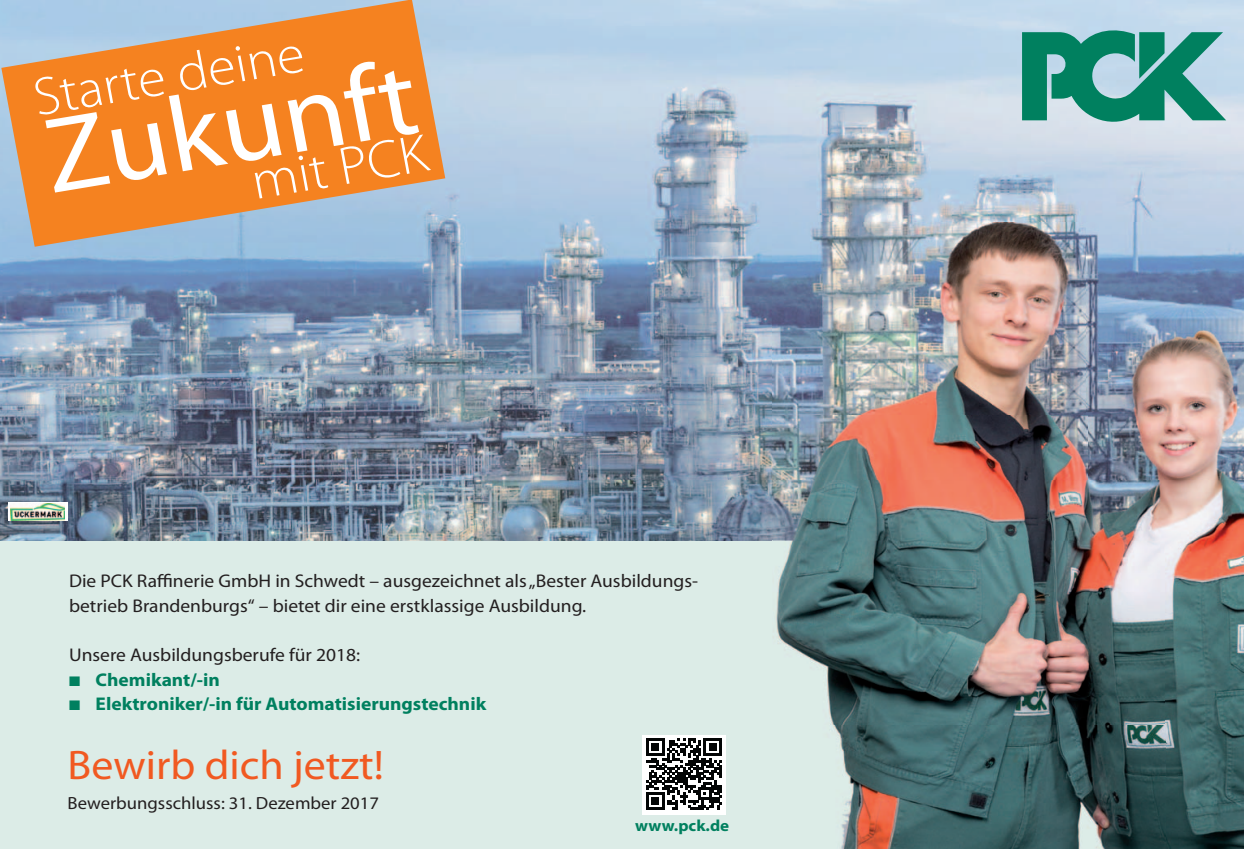
<style>
.page{position:relative;width:1244px;height:849px;background:#fff}
.page>*{position:absolute;margin:0;border:0;box-sizing:border-box;transform-origin:0 0}
.t1{font:107.55px "Myriad Pro";color:#fff;scale:1.06 1}
.t2{font:300 53.77px "Myriad Pro";color:#fff;scale:1.06 1}
.t3{font:41.4px "Myriad Pro";color:#f15921;scale:1.06 1}
.t4{font:18.45px/24.5px "Myriad Pro";color:#231f20;scale:1.06 1}
.t5{font:700 18.45px "Myriad Pro";color:#00805f;scale:1.06 1}
.t6{font:17.55px "Myriad Pro";color:#231f20;scale:1.06 1}
.t7{font:700 16.2px "Myriad Pro";letter-spacing:.005em;color:#00805f;scale:1.06 1}
</style>
<div class="page">
<div style="left:0;top:480px;width:1244px;height:368px;background:#dcece7"></div>
<img style="left:0;top:0;width:1244px;height:540px">
<div style="left:8px;top:502px;width:60px;height:19px;background:#fff"></div>
<img style="left:10px;top:503px;width:55px;height:17px">
<svg style="left:1022px;top:27px;width:204px;height:102px;background:#57a79b"></svg>
<img style="left:772px;top:540px;width:472px;height:308px">
<img style="left:772px;top:223px;width:472px;height:257px">
<svg style="left:1px;top:0;width:444px;height:247px;background:#dc975c"></svg>
<div style="left:642px;top:734px;width:84px;height:80px;background:#fff"></div>
<svg style="left:646px;top:738px;width:76px;height:71px"></svg>
<h2 class="t2" style="left:29px;top:65px;width:259px;rotate:-9deg">Starte deine</h2>
<h1 class="t1" style="left:35px;top:90px;width:356px;rotate:-9deg">Zukunft</h1>
<h2 class="t2" style="left:247px;top:149px;width:169px;rotate:-9deg">mit PCK</h2>
<p class="t4" style="left:69px;top:568px;width:595px">Die PCK Raffinerie GmbH in Schwedt – ausgezeichnet als „Bester Ausbildungs&shy;betrieb Brandenburgs“ – bietet dir eine erstklassige Ausbildung.</p>
<p class="t4" style="left:69px;top:642px;width:276px">Unsere Ausbildungsberufe für 2018:</p>
<p class="t5" style="left:69px;top:667px;width:144px">■ Chemikant/-in</p>
<p class="t5" style="left:69px;top:691px;width:395px">■ Elektroniker/-in für Automatisierungstechnik</p>
<h3 class="t3" style="left:68px;top:739px;width:300px">Bewirb dich jetzt!</h3>
<p class="t6" style="left:68px;top:792px;width:295px">Bewerbungsschluss: 31. Dezember 2017</p>
<p class="t7" style="left:635px;top:814px;width:90px">www.pck.de</p>
</div>
